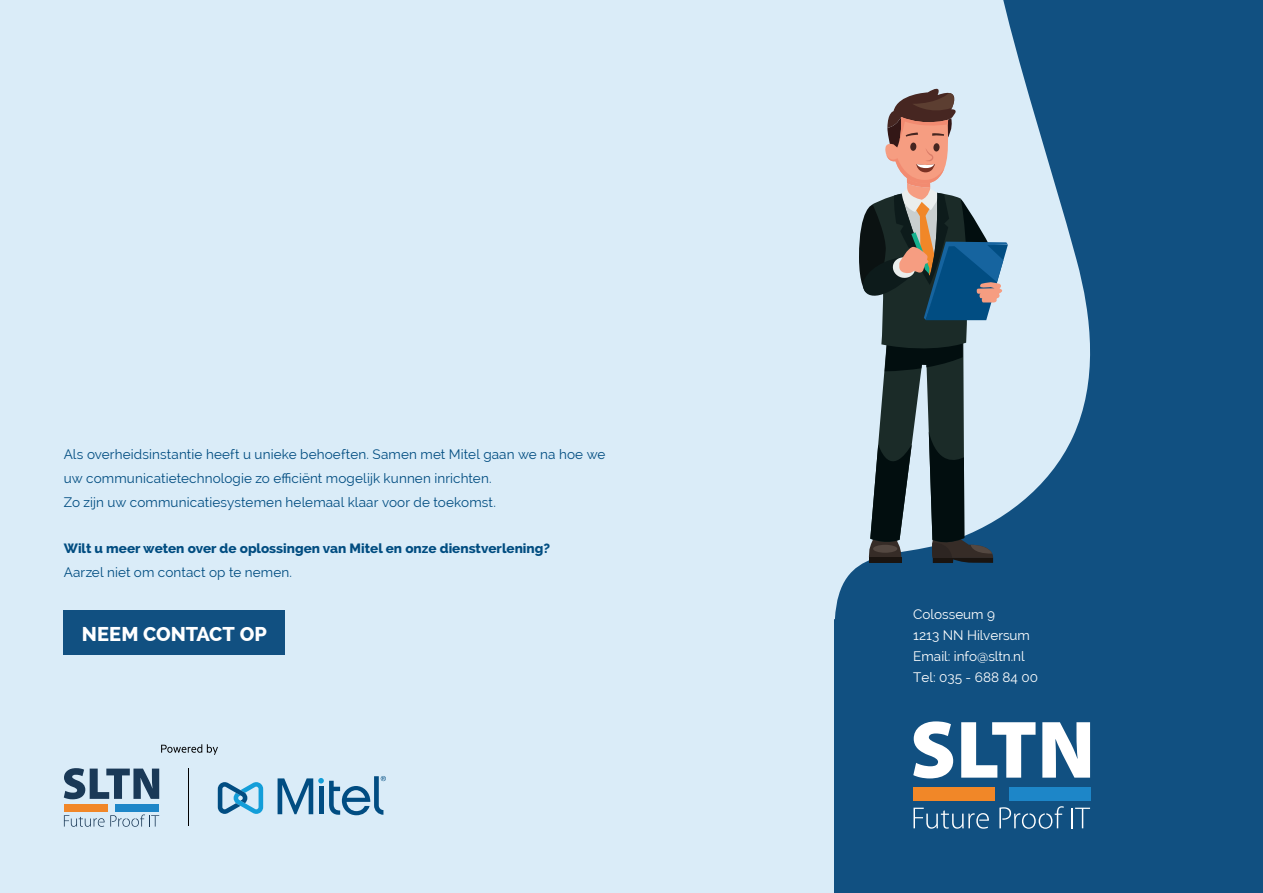
<style>
.page{position:relative;width:1263px;height:893px;background:#daecf8}
.page>*{position:absolute;margin:0;border:0;box-sizing:border-box;transform-origin:0 0}
.t1{font:800 19.95px "Raleway";color:#fff}
.t2{font:13.5px/24px "Raleway";letter-spacing:.01em;color:#014d81}
.t3{font:800 13.5px "Raleway";color:#014d81}
.t4{font:13.5px/21px "Raleway";color:#fff}
</style>
<div class="page">
<div style="left:835px;top:0;width:428px;height:893px;background:#115081"></div>
<div style="left:64px;top:610px;width:221px;height:45px;background:#115081"></div>
<div style="left:913px;top:788px;width:81px;height:13px;background:#f18728"></div>
<div style="left:1009px;top:788px;width:81px;height:13px;background:#1d86c8"></div>
<svg style="left:913px;top:721px;width:40px;height:57px"></svg>
<svg style="left:961px;top:722px;width:74px;height:56px"></svg>
<svg style="left:1042px;top:722px;width:48px;height:56px"></svg>
<svg style="left:913px;top:808px;width:76px;height:21px"></svg>
<svg style="left:999px;top:806px;width:65px;height:23px"></svg>
<hr style="left:1071px;top:808px;width:2px;height:20px;background:#fff">
<svg style="left:1075px;top:808px;width:15px;height:20px"></svg>
<svg style="left:161px;top:744px;width:57px;height:11px"></svg>
<hr style="left:188px;top:768px;width:1px;height:57px;background:#000001">
<div style="left:64px;top:804px;width:44px;height:8px;background:#f18728"></div>
<div style="left:115px;top:804px;width:44px;height:8px;background:#1d86c8"></div>
<svg style="left:64px;top:768px;width:95px;height:31px"></svg>
<svg style="left:64px;top:814px;width:95px;height:13px"></svg>
<svg style="left:218px;top:782px;width:45px;height:32px"></svg>
<svg style="left:278px;top:776px;width:108px;height:39px"></svg>
<svg style="left:834px;top:0;width:257px;height:681px"></svg>
<svg style="left:859px;top:83px;width:149px;height:480px;background:#7e8a91"></svg>
<p class="t2" style="left:64px;top:442px;width:543px">Als overheidsinstantie heeft u unieke behoeften. Samen met Mitel gaan we na hoe we uw communicatietechnologie zo efficiënt mogelijk kunnen inrichten.<br>Zo zijn uw communicatiesystemen helemaal klaar voor de toekomst.</p>
<p class="t3" style="left:64px;top:541px;width:488px">Wilt u meer weten over de oplossingen van Mitel en onze dienstverlening?</p>
<p class="t2" style="left:64px;top:560px;width:230px">Aarzel niet om contact op te nemen.</p>
<h1 class="t1" style="left:82px;top:623px;width:186px">NEEM CONTACT OP</h1>
<p class="t4" style="left:913px;top:604px;width:126px">Colosseum 9<br>1213 NN Hilversum<br>Email: info@sltn.nl<br>Tel: 035 - 688 84 00</p>
</div>
